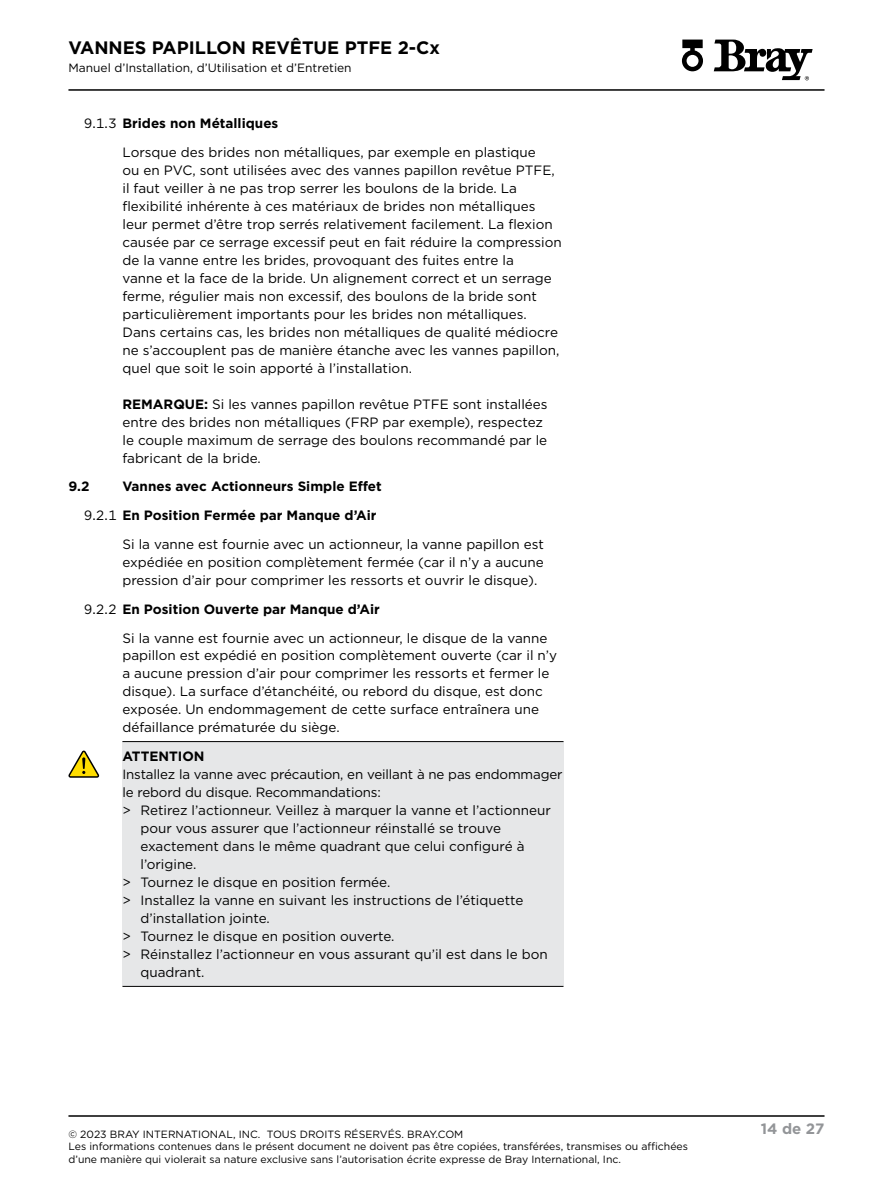
<style>
.page{position:relative;width:893px;height:1188px;background:#fff}
.page>*{position:absolute;margin:0;border:0;box-sizing:border-box;transform-origin:0 0}
.t1{font:700 18px "Gotham";color:#000}
.t2{font:700 15px "Gotham";color:#939598}
.t3{font:13.5px/18px "Gotham";color:#000}
.t4{font:700 13.5px "Gotham";color:#000}
.t5{font:13.35px/18px "Gotham";letter-spacing:-.01em;color:#000}
.t6{font:12px "Gotham";color:#000}
.t7{font:10.5px/12.6px "Gotham";color:#000}
.s1{font-weight:700}
.s2{font-weight:400}
.s3{font-size:13.5px}
</style>
<div class="page">
<hr style="left:68px;top:89px;width:756px;height:2px;background:#000">
<svg style="left:714px;top:40px;width:99px;height:40px"></svg>
<svg style="left:682px;top:40px;width:21px;height:31px"></svg>
<hr style="left:68px;top:1115px;width:756px;height:2px;background:#000">
<div style="left:122px;top:742px;width:441px;height:244px;background:#e6e7e8"></div>
<hr style="left:122px;top:741px;width:441px;height:1px;background:#000">
<hr style="left:122px;top:986px;width:441px;height:1px;background:#000">
<svg style="left:68px;top:751px;width:31px;height:27px"></svg>
<h1 class="t1" style="left:68px;top:36px;width:373px">VANNES PAPILLON REVÊTUE PTFE 2-Cx</h1>
<p class="t6" style="left:68px;top:60px;width:285px">Manuel d’Installation, d’Utilisation et d’Entretien</p>
<p class="t3" style="left:122px;top:108px;width:415px;line-height:28.8px;text-indent:-38px">9.1.3 <span class="s1">Brides non Métalliques<br></span>Lorsque des brides non métalliques, par exemple en plastique</p>
<p class="t3" style="left:122px;top:161px;width:441px">ou en PVC, sont utilisées avec des vannes papillon revêtue PTFE, il faut veiller à ne pas trop serrer les boulons de la bride. La flexibilité inhérente à ces matériaux de brides non métalliques leur permet d’être trop serrés relativement facilement. La flexion causée par ce serrage excessif peut en fait réduire la compression de la vanne entre les brides, provoquant des fuites entre la<br>vanne et la face de la bride. Un alignement correct et un serrage ferme, régulier mais non excessif, des boulons de la bride sont particulièrement importants pour les brides non métalliques.<br>Dans certains cas, les brides non métalliques de qualité médiocre ne s’accouplent pas de manière étanche avec les vannes papillon, quel que soit le soin apporté à l’installation.</p>
<p class="t3" style="left:122px;top:394px;width:427px"><span class="s1">REMARQUE:</span> Si les vannes papillon revêtue PTFE sont installées entre des brides non métalliques (FRP par exemple), respectez le couple maximum de serrage des boulons recommandé par le fabricant de la bride.</p>
<p class="t4" style="left:68px;top:478px;width:23px">9.2</p>
<p class="t4" style="left:122px;top:478px;width:261px">Vannes avec Actionneurs Simple Effet</p>
<p class="t4" style="left:84px;top:506px;width:294px"><span class="s2">9.2.1</span> En Position Fermée par Manque d’Air</p>
<p class="t3" style="left:122px;top:535px;width:423px">Si la vanne est fournie avec un actionneur, la vanne papillon est</p>
<p class="t3" style="left:122px;top:553px;width:423px">expédiée en position complètement fermée (car il n’y a aucune pression d’air pour comprimer les ressorts et ouvrir le disque).</p>
<p class="t3" style="left:122px;top:594px;width:426px;line-height:28.8px;text-indent:-38px">9.2.2 <span class="s1">En Position Ouverte par Manque d’Air<br></span>Si la vanne est fournie avec un actionneur, le disque de la vanne</p>
<p class="t3" style="left:122px;top:646px;width:436px">papillon est expédié en position complètement ouverte (car il n’y a aucune pression d’air pour comprimer les ressorts et fermer le disque). La surface d’étanchéité, ou rebord du disque, est donc exposée. Un endommagement de cette surface entraînera une défaillance prématurée du siège.</p>
<p class="t4" style="left:122px;top:748px;width:84px">ATTENTION</p>
<p class="t5" style="left:122px;top:765px;width:442px">Installez la vanne avec précaution, en veillant à ne pas endommager le rebord du disque. Recommandation<span class="s3">s:</span></p>
<p class="t3" style="left:122px;top:801px;width:430px">&gt; Retirez l’actionneur. Veillez à marquer la vanne et l’actionneur</p>
<p class="t3" style="left:140px;top:819px;width:362px">pour vous assurer que l’actionneur réinstallé se trouve</p>
<p class="t3" style="left:140px;top:837px;width:386px">exactement dans le même quadrant que celui configuré à</p>
<p class="t3" style="left:140px;top:855px;width:58px">l’origine.</p>
<p class="t3" style="left:122px;top:873px;width:269px">&gt; Tournez le disque en position fermée.</p>
<p class="t3" style="left:122px;top:891px;width:402px">&gt; Installez la vanne en suivant les instructions de l’étiquette</p>
<p class="t3" style="left:140px;top:909px;width:131px">d’installation jointe.</p>
<p class="t3" style="left:122px;top:927px;width:274px">&gt; Tournez le disque en position ouverte.</p>
<p class="t3" style="left:122px;top:945px;width:427px">&gt; Réinstallez l’actionneur en vous assurant qu’il est dans le bon</p>
<p class="t3" style="left:140px;top:963px;width:66px">quadrant.</p>
<p class="t7" style="left:68px;top:1127px;width:621px">© 2023 BRAY INTERNATIONAL, INC. TOUS DROITS RÉSERVÉS. BRAY.COM<br>Les informations contenues dans le présent document ne doivent pas être copiées, transférées, transmises ou affichées d’une manière qui violerait sa nature exclusive sans l’autorisation écrite expresse de Bray International, Inc.</p>
<p class="t2" style="left:761px;top:1119px;width:65px">14 de 27</p>
</div>
